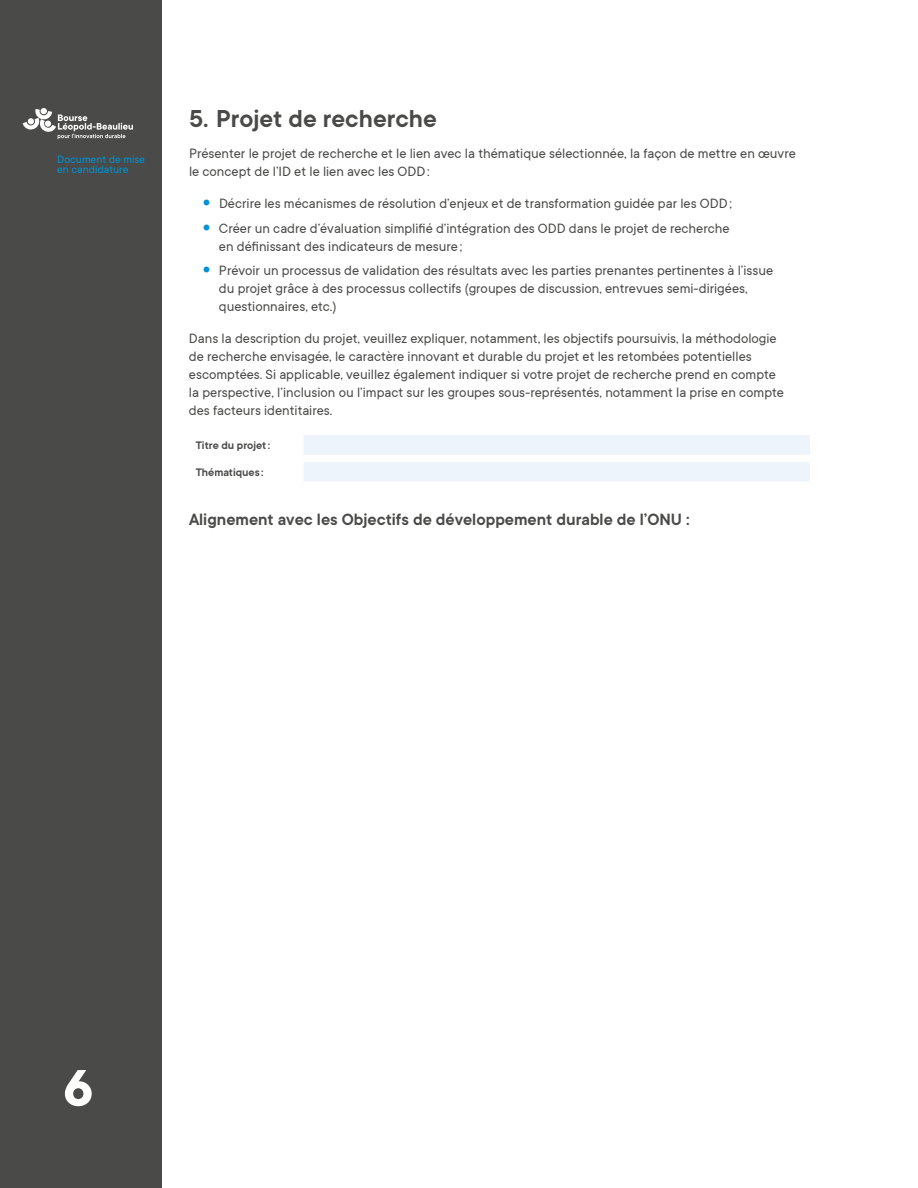
<style>
.page{position:relative;width:918px;height:1188px;background:#fff}
.page>*{position:absolute;margin:0;border:0;box-sizing:border-box;transform-origin:0 0}
.t1{font:700 57px "TT Commons";color:#fff}
.t2{font:600 27px "TT Commons";color:#4a4a49}
.t3{font:600 18px "TT Commons";color:#4a4a49}
.t4{font:15px/18px "TT Commons";color:#4a4a49}
.t5{font:12px/10.5px "TT Commons";color:#0092d2}
.t6{font:600 12px "TT Commons";color:#4a4a49}
</style>
<div class="page">
<div style="left:0;top:0;width:162px;height:1188px;background:#4a4a49"></div>
<svg style="left:23px;top:109px;width:110px;height:30px"></svg>
<div style="left:304px;top:435px;width:506px;height:47px;background:#eef4fc"></div>
<div style="left:303px;top:455px;width:507px;height:7px;background:#fff"></div>
<p class="t5" style="left:57px;top:154px;width:89px">Document de mise en candidature</p>
<h2 class="t2" style="left:189px;top:104px;width:249px">5. Projet de recherche</h2>
<p class="t4" style="left:189px;top:145px;width:608px">Présenter le projet de recherche et le lien avec la thématique sélectionnée, la façon de mettre en œuvre le concept de l’ID et le lien avec les ODD:</p>
<p class="t4" style="left:219px;top:191px;width:514px;line-height:24.8px">Décrire les mécanismes de résolution d’enjeux et de transformation guidée par les ODD;<br>Créer un cadre d’évaluation simplifié d’intégration des ODD dans le projet de recherche</p>
<p class="t4" style="left:219px;top:234px;width:556px;line-height:24.8px">en définissant des indicateurs de mesure ;<br>Prévoir un processus de validation des résultats avec les parties prenantes pertinentes à l’issue</p>
<p class="t4" style="left:219px;top:280px;width:530px">du projet grâce à des processus collectifs (groupes de discussion, entrevues semi-dirigées, questionnaires, etc.)</p>
<p class="t4" style="left:189px;top:329px;width:596px">Dans la description du projet, veuillez expliquer, notamment, les objectifs poursuivis, la méthodologie de recherche envisagée, le caractère innovant et durable du projet et les retombées potentielles escomptées. Si applicable, veuillez également indiquer si votre projet de recherche prend en compte la perspective, l’inclusion ou l’impact sur les groupes sous-représentés, notamment la prise en compte des facteurs identitaires.</p>
<p class="t6" style="left:196px;top:439px;width:76px">Titre du projet:</p>
<p class="t6" style="left:196px;top:466px;width:69px">Thématiques :</p>
<p class="t3" style="left:189px;top:510px;width:502px">Alignement avec les Objectifs de développement durable de l’ONU :</p>
<h1 class="t1" style="left:63px;top:1057px;width:32px">6</h1>
</div>
